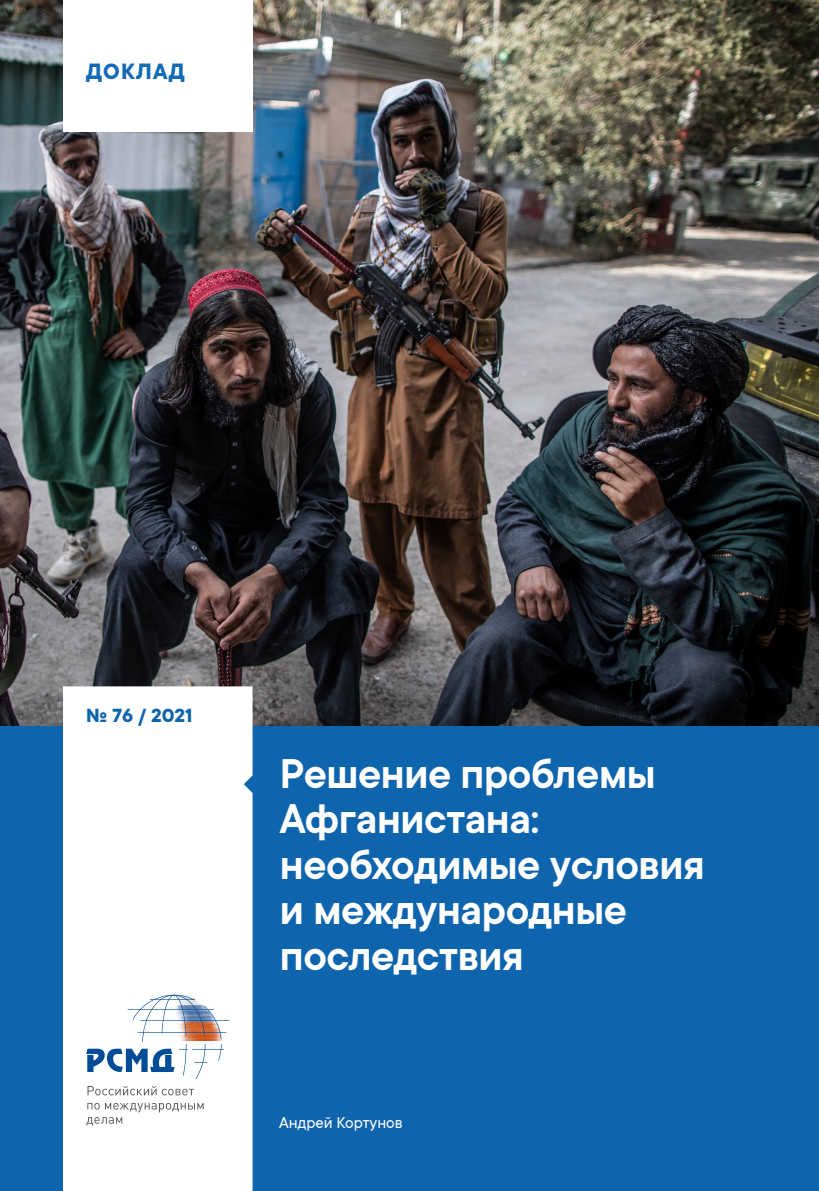
<style>
.page{position:relative;width:819px;height:1191px;background:#fff}
.page>*{position:absolute;margin:0;border:0;box-sizing:border-box;transform-origin:0 0}
.t1{font:600 45.5px/45.5px "TT Commons";letter-spacing:-.01em;color:#fff}
.t2{font:700 24.5px "TT Commons";letter-spacing:.05em;color:#136ab5}
.t3{font:700 21px "TT Commons";color:#0e64ad}
.t4{font:17.5px "TT Commons";color:#fff}
</style>
<div class="page">
<img style="left:0;top:0;width:819px;height:726px">
<div style="left:63px;top:0;width:189px;height:132px;background:#fff"></div>
<div style="left:0;top:726px;width:819px;height:465px;background:#0e64ad"></div>
<div style="left:63px;top:686px;width:189px;height:505px;background:#fff"></div>
<img style="left:165px;top:993px;width:59px;height:47px">
<hr style="left:140px;top:1020px;width:89px;height:1px;background:#004c97">
<hr style="left:137px;top:1032px;width:89px;height:1px;background:#004c97">
<hr style="left:192px;top:1049px;width:32px;height:1px;background:#004c97">
<svg style="left:86px;top:994px;width:136px;height:85px;background:#d3d9e2"></svg>
<svg style="left:87px;top:1086px;width:69px;height:9px"></svg>
<svg style="left:162px;top:1088px;width:32px;height:7px"></svg>
<svg style="left:86px;top:1103px;width:118px;height:22px;background:#e7e7e7"></svg>
<p class="t2" style="left:86px;top:58px;width:100px">ДОКЛАД</p>
<p class="t3" style="left:86px;top:704px;width:108px">No 76 / 2021</p>
<p class="t1" style="left:280px;top:751px;width:426px">Решение проблемы<br>Афганистана: необходимые условия и международные последствия</p>
<p class="t4" style="left:279px;top:1113px;width:125px">Андрей Кортунов</p>
</div>
